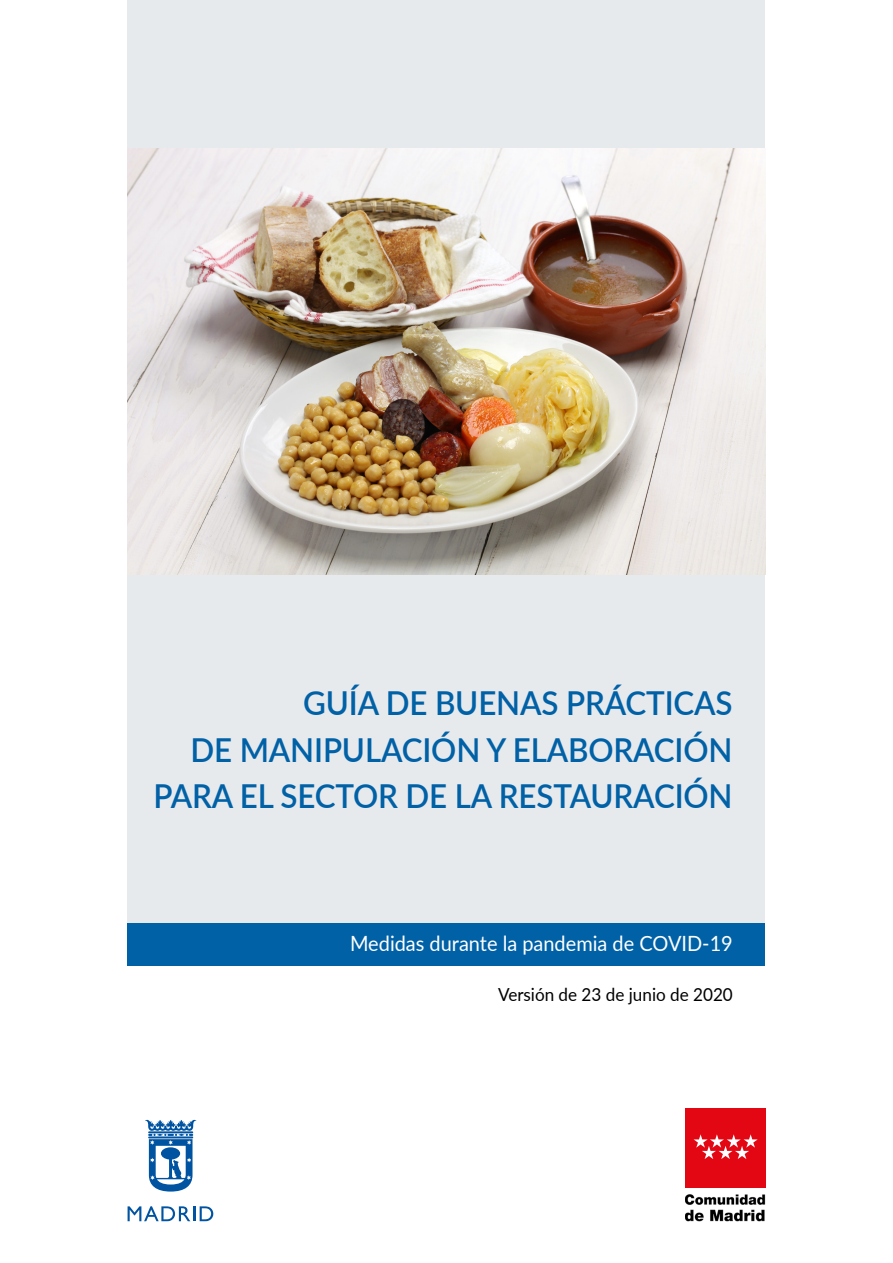
<style>
.page{position:relative;width:893px;height:1263px;background:#fff}
.page>*{position:absolute;margin:0;border:0;box-sizing:border-box;transform-origin:0 0}
.t1{font:600 33px/46.5px "Lato";letter-spacing:-.005em;color:#0061a7;text-align:right;scale:.95 1}
.t2{font:21px "Lato";color:#fff;scale:.95 1}
.t3{font:18px "Lato";color:#000;scale:.95 1}
</style>
<div class="page">
<div style="left:128px;top:0;width:637px;height:923px;background:#e7eaec"></div>
<img style="left:128px;top:149px;width:637px;height:425px">
<div style="left:128px;top:923px;width:637px;height:42px;background:#0061a7"></div>
<div style="left:685px;top:1108px;width:80px;height:79px;background:#e30613"></div>
<svg style="left:694px;top:1134px;width:64px;height:25px"></svg>
<svg style="left:128px;top:1206px;width:85px;height:15px"></svg>
<svg style="left:145px;top:1120px;width:52px;height:71px"></svg>
<img style="left:685px;top:1194px;width:80px;height:27px">
<p class="t1" style="left:153px;top:678px;width:611px">GUÍA DE BUENAS PRÁCTICAS<br>DE MANIPULACIÓN Y ELABORACIÓN<br>PARA EL SECTOR DE LA RESTAURACIÓN</p>
<p class="t2" style="left:350px;top:929px;width:404px">Medidas durante la pandemia de COVID-19</p>
<p class="t3" style="left:498px;top:982px;width:249px">Versión de 23 de junio de 2020</p>
</div>
